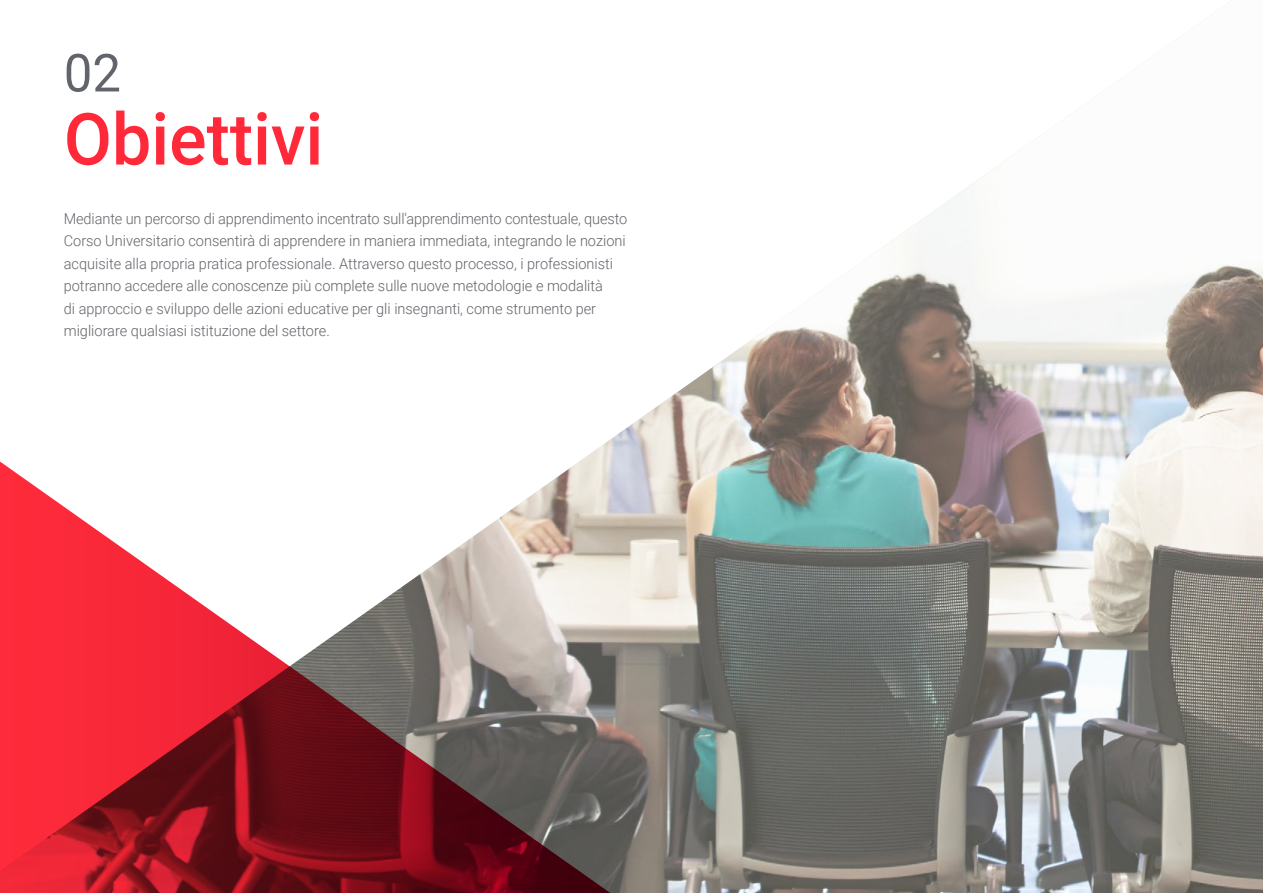
<style>
.page{position:relative;width:1263px;height:893px;background:#fff}
.page>*{position:absolute;margin:0;border:0;box-sizing:border-box;transform-origin:0 0}
.t1{font:500 72px "Roboto";color:#ff293a}
.t2{font:52.5px "Roboto";color:#61646a}
.t3{font:300 15px/22.5px "Roboto";color:#61646a}
</style>
<div class="page">
<img style="left:602px;top:166px;width:661px;height:727px">
<svg style="left:0;top:446px;width:640px;height:447px"></svg>
<h2 class="t2" style="left:64px;top:36px;width:59px">02</h2>
<h1 class="t1" style="left:64px;top:89px;width:261px">Obiettivi</h1>
<p class="t3" style="left:64px;top:207px;width:565px">Mediante un percorso di apprendimento incentrato sull'apprendimento contestuale, questo Corso Universitario consentirà di apprendere in maniera immediata, integrando le nozioni acquisite alla propria pratica professionale. Attraverso questo processo, i professionisti potranno accedere alle conoscenze più complete sulle nuove metodologie e modalità<br>di approccio e sviluppo delle azioni educative per gli insegnanti, come strumento per migliorare qualsiasi istituzione del settore.</p>
</div>
